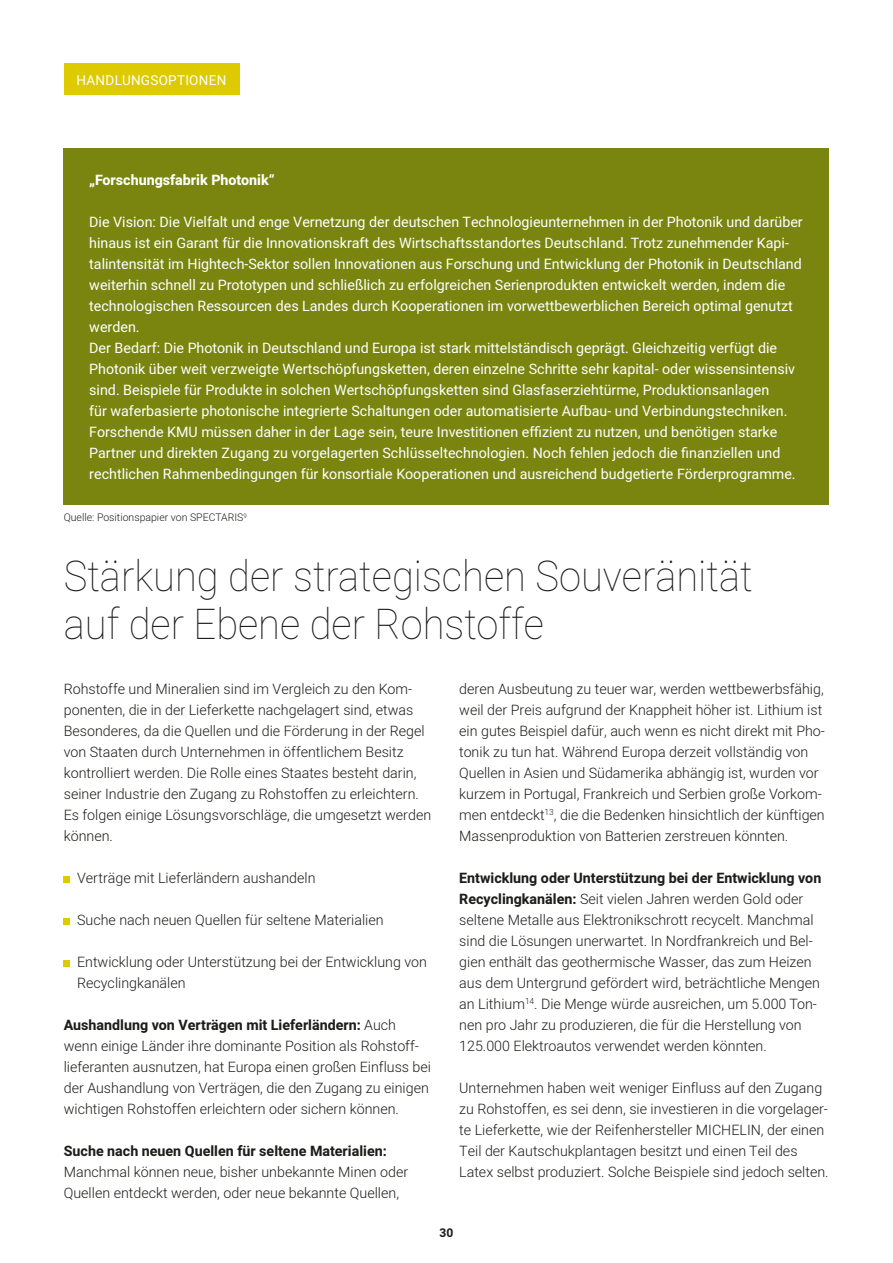
<style>
.page{position:relative;width:893px;height:1263px;background:#fff}
.page>*{position:absolute;margin:0;border:0;box-sizing:border-box;transform-origin:0 0}
.t1{font:100 42px/48px "Heebo";color:#1d1d1b;scale:.95 1}
.t2{font:300 14.25px/21px "Heebo";color:#1d1d1b}
.t3{font:14.25px/21px "Heebo";color:#fff}
.t4{font:700 14.25px "Heebo";color:#1d1d1b}
.t5{font:800 14.25px "Heebo";color:#fff}
.t6{font:13.5px "Heebo";letter-spacing:.02em;color:#fff}
.t7{font:700 12px "Heebo";color:#1d1d1b}
.t8{font:300 10.5px "Heebo";color:#1d1d1b}
.s1{font-weight:700}
</style>
<div class="page">
<div style="left:64px;top:149px;width:765px;height:356px;background:#79850f"></div>
<div style="left:64px;top:876px;width:6px;height:7px;background:#ddca00"></div>
<div style="left:64px;top:918px;width:6px;height:7px;background:#ddca00"></div>
<div style="left:64px;top:960px;width:6px;height:7px;background:#ddca00"></div>
<div style="left:64px;top:64px;width:176px;height:31px;background:#ddca00"></div>
<p class="t6" style="left:77px;top:71px;width:151px">HANDLUNGSOPTIONEN</p>
<p class="t5" style="left:89px;top:170px;width:187px">„Forschungsfabrik Photonik“</p>
<p class="t3" style="left:89px;top:211px;width:715px">Die Vision: Die Vielfalt und enge Vernetzung der deutschen Technologieunternehmen in der Photonik und darüber hinaus ist ein Garant für die Innovationskraft des Wirtschaftsstandortes Deutschland. Trotz zunehmender Kapi&shy;talintensität im Hightech-Sektor sollen Innovationen aus Forschung und Entwicklung der Photonik in Deutschland weiterhin schnell zu Prototypen und schließlich zu erfolgreichen Serienprodukten entwickelt werden, indem die technologischen Ressourcen des Landes durch Kooperationen im vorwettbewerblichen Bereich optimal genutzt werden.<br>Der Bedarf: Die Photonik in Deutschland und Europa ist stark mittelständisch geprägt. Gleichzeitig verfügt die Photonik über weit verzweigte Wertschöpfungsketten, deren einzelne Schritte sehr kapital- oder wissensintensiv sind. Beispiele für Produkte in solchen Wertschöpfungsketten sind Glasfaserziehtürme, Produktionsanlagen<br>für waferbasierte photonische integrierte Schaltungen oder automatisierte Aufbau- und Verbindungstechniken.<br>Forschende KMU müssen daher in der Lage sein, teure Investitionen effizient zu nutzen, und benötigen starke Partner und direkten Zugang zu vorgelagerten Schlüsseltechnologien. Noch fehlen jedoch die finanziellen und rechtlichen Rahmenbedingungen für konsortiale Kooperationen und ausreichend budgetierte Förderprogramme.</p>
<p class="t8" style="left:64px;top:510px;width:184px">Quelle: Positionspapier von SPECTARIS<sup>9</sup></p>
<h1 class="t1" style="left:64px;top:551px;width:727px">Stärkung der strategischen Souveränität auf der Ebene der Rohstoffe</h1>
<p class="t2" style="left:64px;top:678px;width:369px">Rohstoffe und Mineralien sind im Vergleich zu den Kom&shy;ponenten, die in der Lieferkette nachgelagert sind, etwas Besonderes, da die Quellen und die Förderung in der Regel von Staaten durch Unternehmen in öffentlichem Besitz kontrolliert werden. Die Rolle eines Staates besteht darin, seiner Industrie den Zugang zu Rohstoffen zu erleichtern.<br>Es folgen einige Lösungsvorschläge, die umgesetzt werden können.</p>
<p class="t2" style="left:77px;top:867px;width:240px">Verträge mit Lieferländern aushandeln</p>
<p class="t2" style="left:77px;top:909px;width:308px">Suche nach neuen Quellen für seltene Materialien</p>
<p class="t2" style="left:77px;top:951px;width:351px">Entwicklung oder Unterstützung bei der Entwicklung von<br>Recyclingkanälen</p>
<p class="t2" style="left:64px;top:1014px;width:369px"><span class="s1">Aushandlung von Verträgen mit Lieferländern:</span> Auch wenn einige Länder ihre dominante Position als Rohstoff&shy;lieferanten ausnutzen, hat Europa einen großen Einfluss bei der Aushandlung von Verträgen, die den Zugang zu einigen wichtigen Rohstoffen erleichtern oder sichern können.</p>
<p class="t4" style="left:64px;top:1141px;width:325px">Suche nach neuen Quellen für seltene Materialien:</p>
<p class="t2" style="left:64px;top:1161px;width:346px">Manchmal können neue, bisher unbekannte Minen oder<br>Quellen entdeckt werden, oder neue bekannte Quellen,</p>
<p class="t2" style="left:459px;top:678px;width:367px">deren Ausbeutung zu teuer war, werden wettbewerbsfähig, weil der Preis aufgrund der Knappheit höher ist. Lithium ist ein gutes Beispiel dafür, auch wenn es nicht direkt mit Pho&shy;tonik zu tun hat. Während Europa derzeit vollständig von Quellen in Asien und Südamerika abhängig ist, wurden vor kurzem in Portugal, Frankreich und Serbien große Vorkom&shy;men entdeckt<sup>13</sup>, die die Bedenken hinsichtlich der künftigen Massenproduktion von Batterien zerstreuen könnten.</p>
<p class="t2" style="left:459px;top:867px;width:364px"><span class="s1">Entwicklung oder Unterstützung bei der Entwicklung von Recyclingkanälen:</span> Seit vielen Jahren werden Gold oder seltene Metalle aus Elektronikschrott recycelt. Manchmal sind die Lösungen unerwartet. In Nordfrankreich und Bel&shy;gien enthält das geothermische Wasser, das zum Heizen aus dem Untergrund gefördert wird, beträchtliche Mengen an Lithium<sup>14</sup>. Die Menge würde ausreichen, um 5.000 Ton&shy;nen pro Jahr zu produzieren, die für die Herstellung von 125.000 Elektroautos verwendet werden könnten.</p>
<p class="t2" style="left:459px;top:1077px;width:371px">Unternehmen haben weit weniger Einfluss auf den Zugang zu Rohstoffen, es sei denn, sie investieren in die vorgelager&shy;te Lieferkette, wie der Reifenhersteller MICHELIN, der einen Teil der Kautschukplantagen besitzt und einen Teil des Latex selbst produziert. Solche Beispiele sind jedoch selten.</p>
<p class="t7" style="left:440px;top:1225px;width:15px">30</p>
</div>
